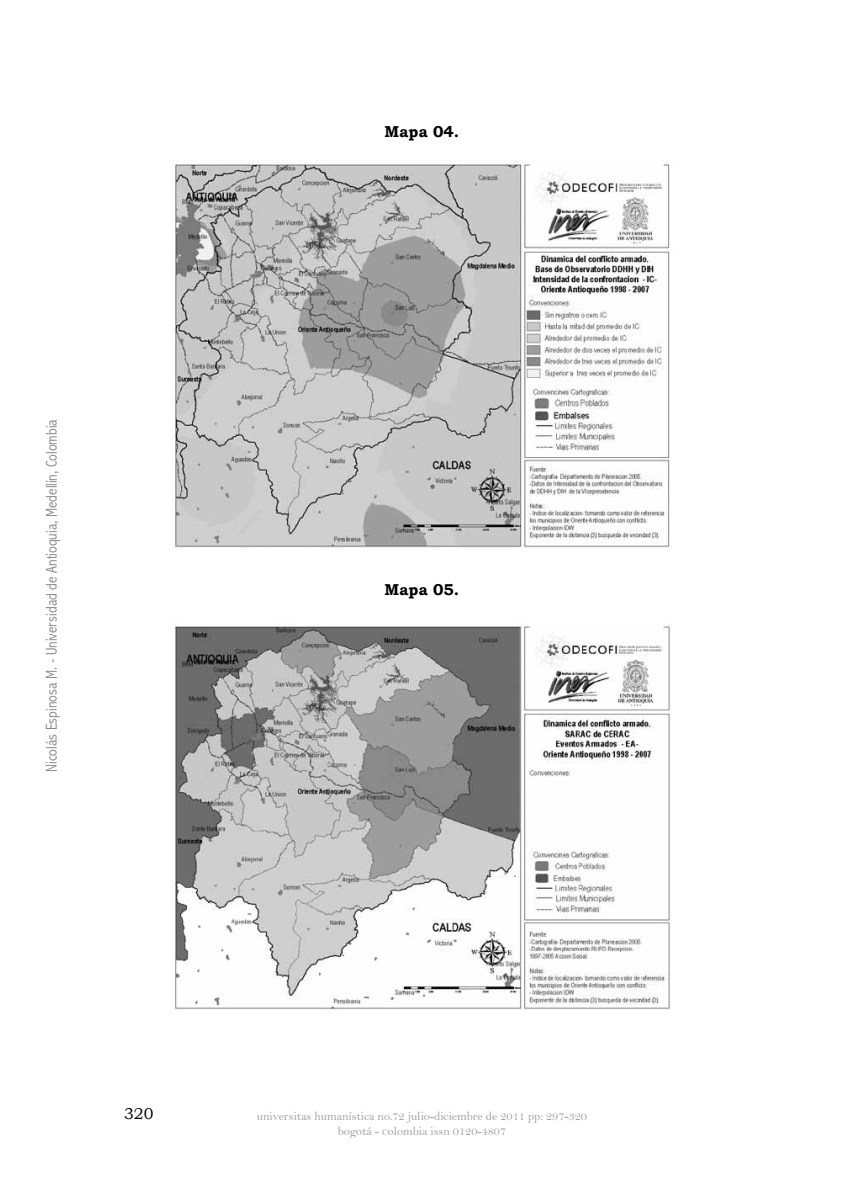
<style>
.page{position:relative;width:844px;height:1191px;background:#fff}
.page>*{position:absolute;margin:0;border:0;box-sizing:border-box;transform-origin:0 0}
.t1{font:300 condensed 15.75px "Abadi";color:#87888a}
.t2{font:700 15.75px "Bookman Old Style";color:#000}
.t3{font:15.75px "Bookman Old Style";color:#000}
.t4{font:12.25px/14.7px "Bell";color:#9c9e9f;text-align:center}
.s1{font-size:8.58px}
</style>
<div class="page">
<img style="left:171px;top:163px;width:499px;height:385px">
<img style="left:171px;top:626px;width:499px;height:384px">
<p class="t1" style="left:42px;top:771px;width:354px;rotate:-90deg">Nicolás Espinosa M. - Universidad de Antioquia, Medellín, Colombia</p>
<p class="t2" style="left:384px;top:120px;width:76px">Mapa 04.</p>
<p class="t2" style="left:384px;top:578px;width:76px">Mapa 05.</p>
<p class="t3" style="left:124px;top:1103px;width:31px">320</p>
<p class="t4" style="left:257px;top:1108px;width:331px">universitas humanística no.72 julio-diciembre de 2011 pp: 297-320 bogotá - <span class="s1">c</span>olombia issn 0120-4807</p>
</div>
